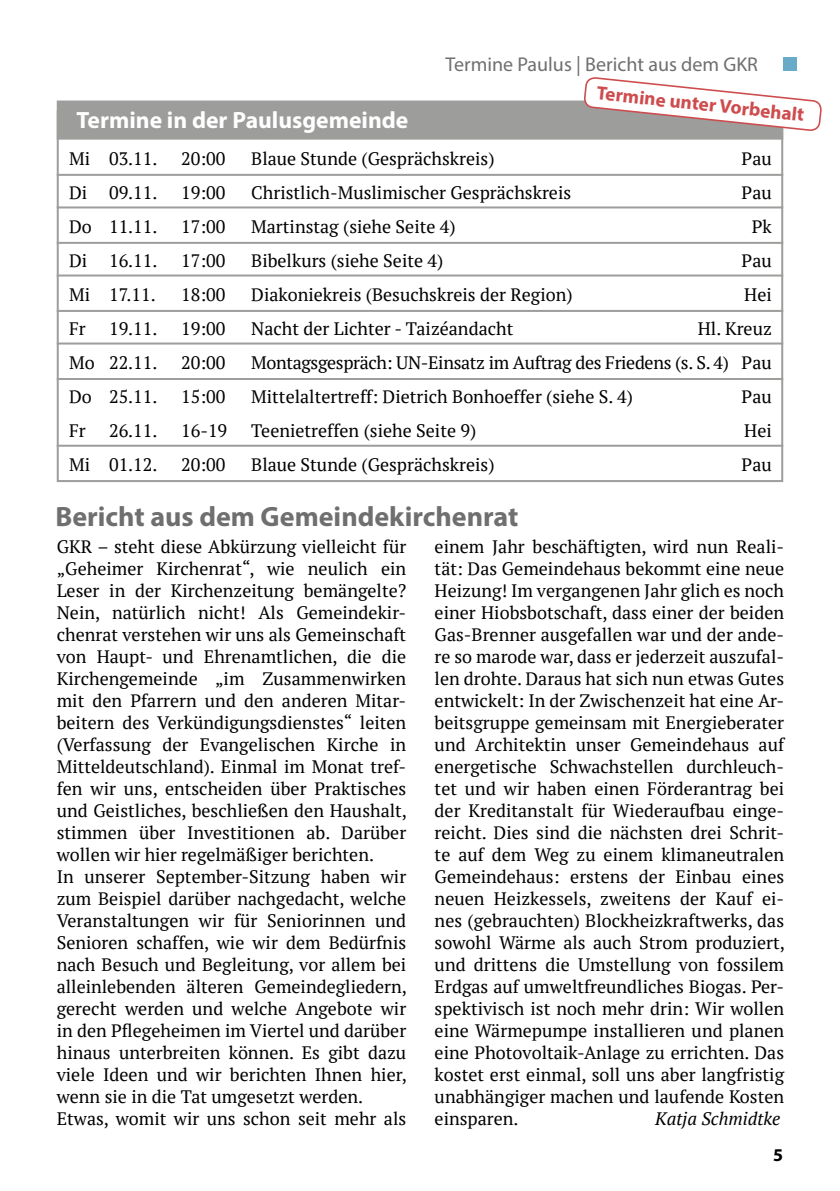
<style>
.page{position:relative;width:840px;height:1191px;background:#fff}
.page>*{position:absolute;margin:0;border:0;box-sizing:border-box;transform-origin:0 0}
.t1{font:700 28px "Myriad Pro";color:#706f6f}
.t2{font:700 23.6px "Myriad Pro";color:#fff}
.t3{font:20px "Myriad Pro";color:#706f6f}
.t4{font:700 19.2px "Myriad Pro";color:#ce4c4e}
.t5{font:18px/22px "PT Serif";color:#000}
.t6{font:18px "PT Serif";letter-spacing:-.02em;color:#000}
.t7{font:italic 18px "PT Serif";color:#000}
.t8{font:700 18px "Myriad Pro";color:#000}
</style>
<div class="page">
<div style="left:782px;top:57px;width:14px;height:14px;background:#68aac8"></div>
<div style="left:57px;top:101px;width:725px;height:39px;background:#9d9d9c;border:2px solid #9d9d9c"></div>
<svg style="left:582px;top:77px;width:240px;height:55px"></svg>
<hr style="left:57px;top:310px;width:725px;height:2px;background:#9d9d9c">
<hr style="left:57px;top:342px;width:725px;height:2px;background:#9d9d9c">
<hr style="left:57px;top:274px;width:725px;height:2px;background:#9d9d9c">
<hr style="left:57px;top:378px;width:725px;height:2px;background:#9d9d9c">
<hr style="left:57px;top:242px;width:725px;height:2px;background:#9d9d9c">
<hr style="left:57px;top:206px;width:725px;height:2px;background:#9d9d9c">
<hr style="left:57px;top:174px;width:725px;height:2px;background:#9d9d9c">
<hr style="left:57px;top:445px;width:725px;height:2px;background:#9d9d9c">
<h2 class="t2" style="left:77px;top:105px;width:333px">Termine in der Paulusgemeinde</h2>
<p class="t3" style="left:445px;top:52px;width:314px">Termine Paulus | Bericht aus dem GKR</p>
<p class="t4" style="left:597px;top:80px;width:210px;rotate:6deg">Termine unter Vorbehalt</p>
<p class="t5" style="left:69px;top:147px;width:90px">Mi 03.11.</p>
<p class="t5" style="left:181px;top:147px;width:46px">20:00</p>
<p class="t5" style="left:251px;top:147px;width:245px">Blaue Stunde (Gesprächskreis)</p>
<p class="t5" style="left:741px;top:147px;width:32px">Pau</p>
<p class="t5" style="left:69px;top:181px;width:90px">Di 09.11.</p>
<p class="t5" style="left:181px;top:181px;width:46px">19:00</p>
<p class="t5" style="left:251px;top:181px;width:321px">Christlich-Muslimischer Gesprächskreis</p>
<p class="t5" style="left:741px;top:181px;width:32px">Pau</p>
<p class="t5" style="left:69px;top:215px;width:90px">Do 11.11.</p>
<p class="t5" style="left:181px;top:215px;width:46px">17:00</p>
<p class="t5" style="left:251px;top:215px;width:206px">Martinstag (siehe Seite 4)</p>
<p class="t5" style="left:751px;top:215px;width:22px">Pk</p>
<p class="t5" style="left:69px;top:249px;width:90px">Di 16.11.</p>
<p class="t5" style="left:181px;top:249px;width:46px">17:00</p>
<p class="t5" style="left:251px;top:249px;width:193px">Bibelkurs (siehe Seite 4)</p>
<p class="t5" style="left:741px;top:249px;width:32px">Pau</p>
<p class="t5" style="left:69px;top:283px;width:88px">Mi 17.11.</p>
<p class="t5" style="left:181px;top:283px;width:46px">18:00</p>
<p class="t5" style="left:251px;top:283px;width:323px">Diakoniekreis (Besuchskreis der Region)</p>
<p class="t5" style="left:743px;top:283px;width:29px">Hei</p>
<p class="t5" style="left:69px;top:317px;width:18px">Fr</p>
<p class="t5" style="left:109px;top:317px;width:50px">19.11.</p>
<p class="t5" style="left:181px;top:317px;width:46px">19:00</p>
<p class="t5" style="left:251px;top:317px;width:263px">Nacht der Lichter - Taizéandacht</p>
<p class="t5" style="left:697px;top:317px;width:75px">Hl. Kreuz</p>
<p class="t5" style="left:69px;top:351px;width:90px">Mo 22.11.</p>
<p class="t5" style="left:181px;top:351px;width:46px">20:00</p>
<p class="t6" style="left:251px;top:351px;width:522px">Montagsgespräch: UN-Einsatz im Auftrag des Friedens (s. S. 4) Pau</p>
<p class="t5" style="left:69px;top:385px;width:90px">Do 25.11.</p>
<p class="t5" style="left:181px;top:385px;width:46px">15:00</p>
<p class="t5" style="left:251px;top:385px;width:383px">Mittelaltertreff: Dietrich Bonhoeffer (siehe S. 4)</p>
<p class="t5" style="left:741px;top:385px;width:32px">Pau</p>
<p class="t5" style="left:69px;top:419px;width:18px">Fr</p>
<p class="t5" style="left:109px;top:419px;width:50px">26.11.</p>
<p class="t5" style="left:181px;top:419px;width:48px">16-19</p>
<p class="t5" style="left:251px;top:419px;width:226px">Teenietreffen (siehe Seite 9)</p>
<p class="t5" style="left:743px;top:419px;width:29px">Hei</p>
<p class="t5" style="left:69px;top:453px;width:90px">Mi 01.12.</p>
<p class="t5" style="left:181px;top:453px;width:46px">20:00</p>
<p class="t5" style="left:251px;top:453px;width:245px">Blaue Stunde (Gesprächskreis)</p>
<p class="t5" style="left:741px;top:453px;width:32px">Pau</p>
<h1 class="t1" style="left:55px;top:498px;width:464px">Bericht aus dem Gemeindekirchenrat</h1>
<p class="t5" style="left:57px;top:535px;width:351px">GKR – steht diese Abkürzung vielleicht für „Geheimer Kirchenrat“, wie neulich ein Leser in der Kirchenzeitung bemängelte?<br>Nein, natürlich nicht! Als Gemeindekir&shy;chenrat verstehen wir uns als Gemeinschaft von Haupt- und Ehrenamtlichen, die die Kirchengemeinde „im Zusammenwirken mit den Pfarrern und den anderen Mitar&shy;beitern des Verkündigungsdienstes“ leiten (Verfassung der Evangelischen Kirche in Mitteldeutschland). Einmal im Monat tref&shy;fen wir uns, entscheiden über Praktisches und Geistliches, beschließen den Haushalt, stimmen über Investitionen ab. Darüber wollen wir hier regelmäßiger berichten.<br>In unserer September-Sitzung haben wir zum Beispiel darüber nachgedacht, welche Veranstaltungen wir für Seniorinnen und Senioren schaffen, wie wir dem Bedürfnis nach Besuch und Begleitung, vor allem bei alleinlebenden älteren Gemeindegliedern, gerecht werden und welche Angebote wir in den Pflegeheimen im Viertel und darüber hinaus unterbreiten können. Es gibt dazu viele Ideen und wir berichten Ihnen hier, wenn sie in die Tat umgesetzt werden.<br>Etwas, womit wir uns schon seit mehr als</p>
<p class="t5" style="left:434px;top:535px;width:351px;text-align:justify">einem Jahr beschäftigten, wird nun Reali&shy;tät: Das Gemeindehaus bekommt eine neue Heizung! Im vergangenen Jahr glich es noch einer Hiobsbotschaft, dass einer der beiden Gas-Brenner ausgefallen war und der ande&shy;re so marode war, dass er jederzeit auszufal&shy;len drohte. Daraus hat sich nun etwas Gutes entwickelt: In der Zwischenzeit hat eine Ar&shy;beitsgruppe gemeinsam mit Energieberater und Architektin unser Gemeindehaus auf energetische Schwachstellen durchleuch&shy;tet und wir haben einen Förderantrag bei der Kreditanstalt für Wiederaufbau einge&shy;reicht. Dies sind die nächsten drei Schrit&shy;te auf dem Weg zu einem klimaneutralen Gemeindehaus: erstens der Einbau eines neuen Heizkessels, zweitens der Kauf ei&shy;nes (gebrauchten) Blockheizkraftwerks, das sowohl Wärme als auch Strom produziert, und drittens die Umstellung von fossilem Erdgas auf umweltfreundliches Biogas. Per&shy;spektivisch ist noch mehr drin: Wir wollen eine Wärmepumpe installieren und planen eine Photovoltaik-Anlage zu errichten. Das kostet erst einmal, soll uns aber langfristig unabhängiger machen und laufende Kosten einsparen.</p>
<p class="t7" style="left:655px;top:1106px;width:127px">Katja Schmidtke</p>
<p class="t8" style="left:772px;top:1143px;width:11px">5</p>
</div>
